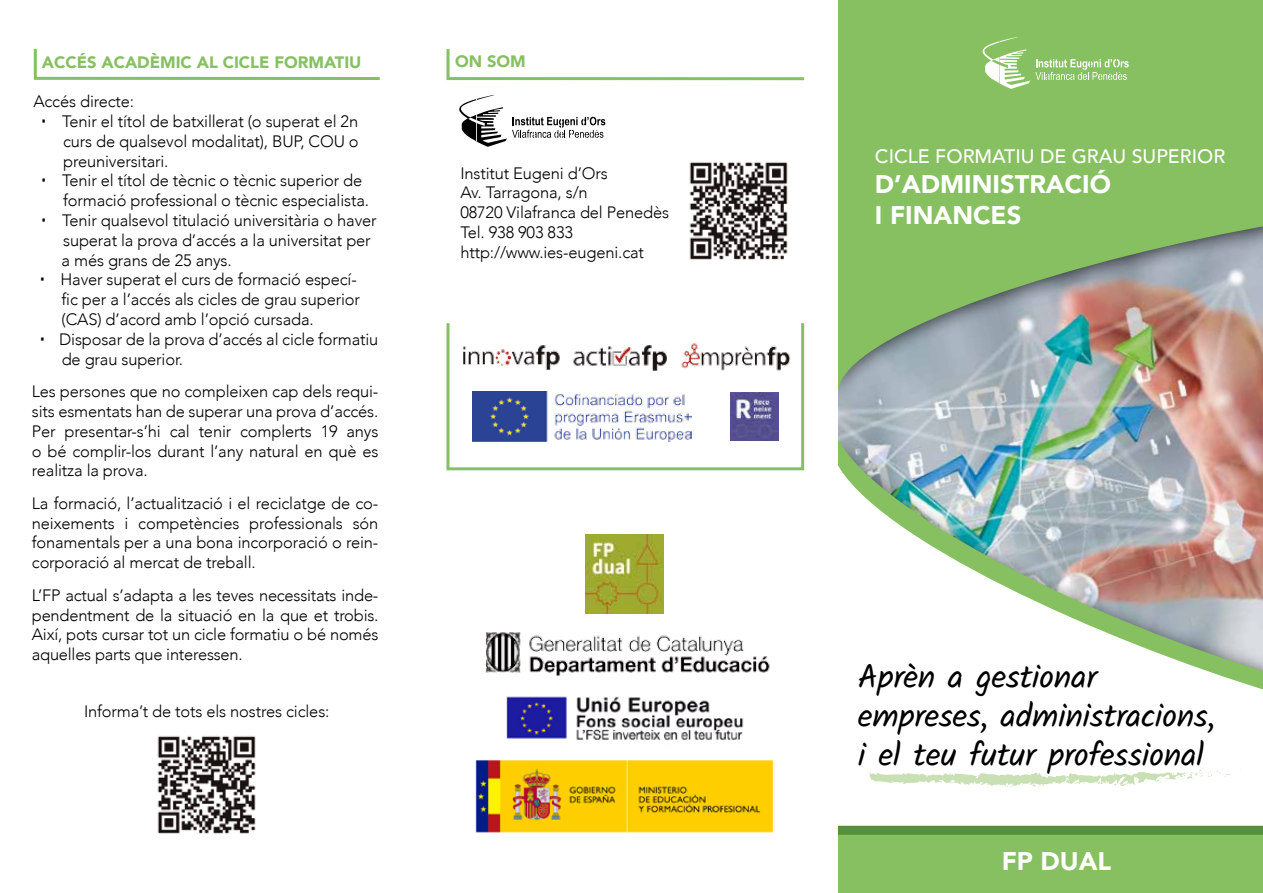
<style>
.page{position:relative;width:1263px;height:893px;background:#fff}
.page>*{position:absolute;margin:0;border:0;box-sizing:border-box;transform-origin:0 0}
.t1{font:33px/39px "Kalam";letter-spacing:-.01em;color:#000}
.t2{font:900 25.5px/30.6px "Avenir";color:#fff}
.t3{font:500 19.5px "Avenir";color:#fff}
.t4{font:300 16.5px/19.8px "Avenir";letter-spacing:-.01em;color:#000;text-align:justify}
.t5{font:900 16.5px "Avenir";color:#87c061}
</style>
<div class="page">
<img style="left:838px;top:0;width:425px;height:461px">
<svg style="left:983px;top:36px;width:146px;height:53px;background:#9aca7b"></svg>
<svg style="left:838px;top:461px;width:425px;height:365px"></svg>
<svg style="left:33px;top:48px;width:347px;height:32px"></svg>
<svg style="left:838px;top:826px;width:425px;height:67px;background:#80b95b"></svg>
<svg style="left:459px;top:94px;width:146px;height:53px"></svg>
<img style="left:689px;top:162px;width:99px;height:98px">
<svg style="left:446px;top:49px;width:359px;height:32px"></svg>
<img style="left:585px;top:535px;width:79px;height:78px">
<svg style="left:867px;top:770px;width:366px;height:17px"></svg>
<img style="left:157px;top:736px;width:99px;height:98px">
<img style="left:506px;top:696px;width:238px;height:45px">
<img style="left:475px;top:760px;width:299px;height:73px">
<img style="left:485px;top:632px;width:285px;height:44px">
<img style="left:681px;top:343px;width:110px;height:28px">
<img style="left:462px;top:345px;width:98px;height:25px">
<img style="left:473px;top:391px;width:218px;height:51px">
<img style="left:730px;top:392px;width:48px;height:48px">
<hr style="left:446px;top:467px;width:358px;height:3px;background:#87c061">
<hr style="left:446px;top:323px;width:3px;height:145px;background:#87c061">
<hr style="left:801px;top:323px;width:3px;height:145px;background:#87c061">
<img style="left:573px;top:345px;width:94px;height:26px">
<p class="t5" style="left:42px;top:48px;width:321px">ACCÉS ACADÈMIC AL CICLE FORMATIU</p>
<p class="t4" style="left:59px;top:92px;width:321px;text-align:left;text-indent:-26px">Accés directe:<br>Tenir el títol de batxillerat (o superat el 2n curs de qualsevol modalitat), BUP, COU o preuniversitari.<br>Tenir el títol de tècnic o tècnic superior de formació professional o tècnic especialista.<br>Tenir qualsevol titulació universitària o haver superat la prova d’accés a la universitat per a més grans de 25 anys.<br>Haver superat el curs de formació especí-<br>fic per a l’accés als cicles de grau superior (CAS) d’acord amb l’opció cursada.<br>Disposar de la prova d’accés al cicle formatiu de grau superior.</p>
<p class="t4" style="left:32px;top:382px;width:348px">Les persones que no compleixen cap dels requi&shy;sits esmentats han de superar una prova d’accés.<br>Per presentar-s’hi cal tenir complerts 19 anys o bé complir-los durant l’any natural en què es realitza la prova.</p>
<p class="t4" style="left:32px;top:493px;width:348px">La formació, l’actualització i el reciclatge de co&shy;neixements i competències professionals són fonamentals per a una bona incorporació o rein&shy;corporació al mercat de treball.</p>
<p class="t4" style="left:32px;top:585px;width:348px">L’FP actual s’adapta a les teves necessitats inde&shy;pendentment de la situació en la que et trobis.<br>Així, pots cursar tot un cicle formatiu o bé només aquelles parts que interessen.</p>
<p class="t4" style="left:84px;top:702px;width:247px">Informa’t de tots els nostres cicles:</p>
<p class="t5" style="left:455px;top:48px;width:72px">ON SOM</p>
<p class="t4" style="left:460px;top:163px;width:210px;text-align:left">Institut Eugeni d’Ors<br>Av. Tarragona, s/n<br>08720 Vilafranca del Penedès<br>Tel. 938 903 833 http://www.ies-eugeni.cat</p>
<p class="t3" style="left:875px;top:139px;width:352px">CICLE FORMATIU DE GRAU SUPERIOR</p>
<h2 class="t2" style="left:875px;top:168px;width:238px">D’ADMINISTRACIÓ<br>I FINANCES</h2>
<h1 class="t1" style="left:858px;top:659px;width:359px">Aprèn a gestionar empreses, administracions, i el teu futur professional</h1>
<h2 class="t2" style="left:1002px;top:845px;width:111px">FP DUAL</h2>
</div>
